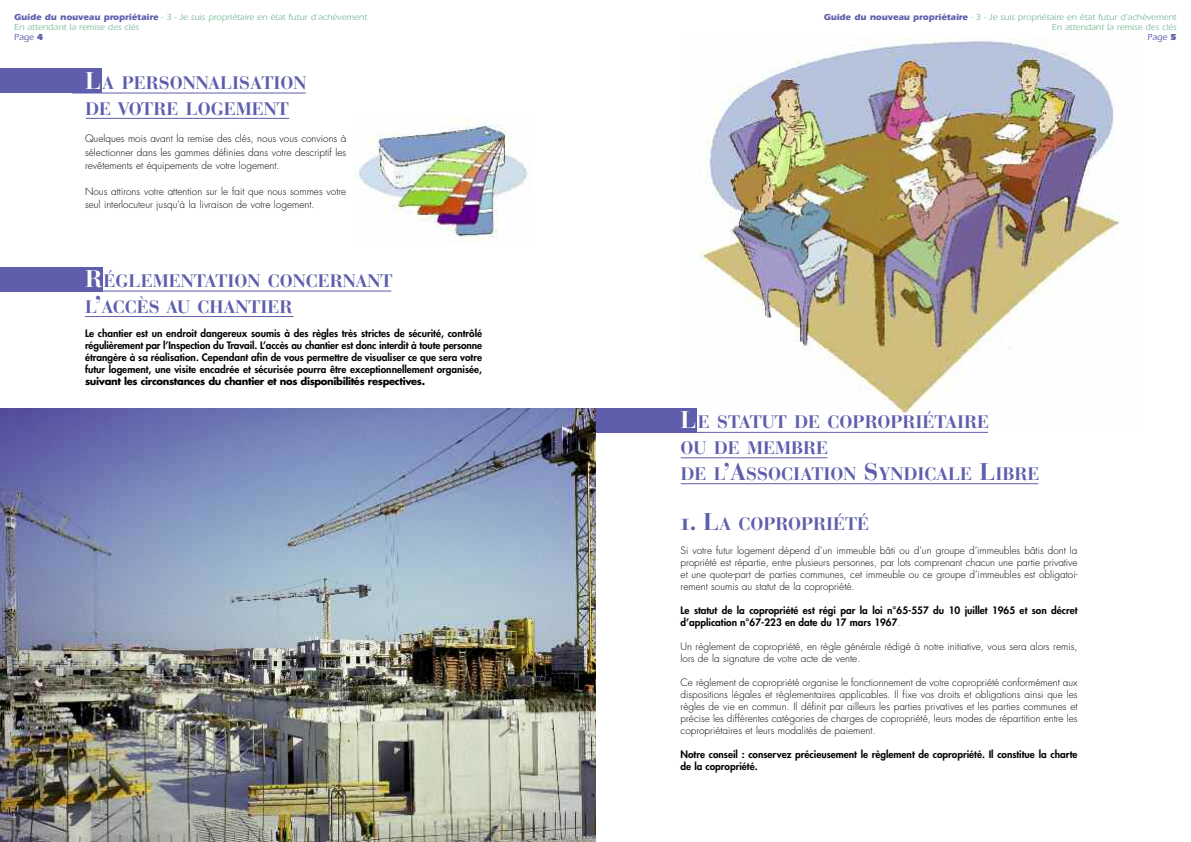
<style>
.page{position:relative;width:1191px;height:842px;background:#fff}
.page>*{position:absolute;margin:0;border:0;box-sizing:border-box;transform-origin:0 0}
.t1{font:18px/26px "Bauer Bodoni Bold Os F";color:#5e5ead}
.t2{font:300 10px/12px "Futura";color:#000;text-align:justify}
.t3{font:800 10px/12px "Futura";color:#000}
.t4{font:700 10px "Futura";letter-spacing:-.035em;color:#000}
.t5{font:500 9px/10px "ITC Eras LT";color:#89c2a4}
.s1{font-weight:700;color:#5e5ead}
.s2{color:#5e5ead}
.s3{font-weight:900;color:#5e5ead}
.s4{font-size:24px;color:#fff}
.s5{font-size:24px}
.s6{font-weight:300}
</style>
<div class="page">
<img style="left:699px;top:38px;width:421px;height:383px">
<div style="left:0;top:69px;width:102px;height:24px;background:#5e5ead"></div>
<div style="left:0;top:267px;width:103px;height:24px;background:#5e5ead"></div>
<hr style="left:72px;top:93px;width:234px;height:1px;background:#5e5ead">
<hr style="left:86px;top:118px;width:203px;height:1px;background:#5e5ead">
<hr style="left:85px;top:291px;width:306px;height:1px;background:#5e5ead">
<hr style="left:85px;top:316px;width:208px;height:1px;background:#5e5ead">
<div style="left:595px;top:408px;width:102px;height:25px;background:#5e5ead"></div>
<hr style="left:668px;top:432px;width:320px;height:1px;background:#5e5ead">
<hr style="left:680px;top:458px;width:147px;height:1px;background:#5e5ead">
<hr style="left:680px;top:483px;width:358px;height:1px;background:#5e5ead">
<img style="left:0;top:408px;width:595px;height:434px">
<img style="left:358px;top:119px;width:170px;height:125px">
<p class="t5" style="left:14px;top:13px;width:354px"><span class="s1">Guide du nouveau propriétaire</span> - 3 - Je suis propriétaire en état futur d’achèvement<br>En attendant la remise des clés<br><span class="s2">Page</span> <span class="s3">4</span></p>
<p class="t5" style="left:823px;top:13px;width:354px;text-align:right"><span class="s1">Guide du nouveau propriétaire</span> - 3 - Je suis propriétaire en état futur d’achèvement<br>En attendant la remise des clés<br><span class="s2">Page</span> <span class="s3">5</span></p>
<h1 class="t1" style="left:85px;top:72px;width:223px"><span class="s4">L</span>A PERSONNALISATION<br>DE VOTRE LOGEMENT</h1>
<p class="t2" style="left:85px;top:133px;width:263px;line-height:13.2px">Quelques mois avant la remise des clés, nous vous convions à sélectionner dans les gammes définies dans votre descriptif les revêtements et équipements de votre logement.</p>
<p class="t2" style="left:85px;top:186px;width:263px;line-height:13.2px">Nous attirons votre attention sur le fait que nous sommes votre seul interlocuteur jusqu'à la livraison de votre logement.</p>
<h1 class="t1" style="left:85px;top:270px;width:309px"><span class="s4">R</span>ÉGLEMENTATION CONCERNANT<br>L<span class="s5">’</span>ACCÈS AU CHANTIER</h1>
<p class="t3" style="left:85px;top:328px;width:398px;text-align:justify">Le chantier est un endroit dangereux soumis à des règles très strictes de sécurité, contrôlé régulièrement par l’Inspection du Travail. L’accès au chantier est donc interdit à toute personne étrangère à sa réalisation. Cependant afin de vous permettre de visualiser ce que sera votre futur logement, une visite encadrée et sécurisée pourra être exceptionnellement organisée,</p>
<p class="t4" style="left:85px;top:377px;width:342px">suivant les circonstances du chantier et nos disponibilités respectives.</p>
<h1 class="t1" style="left:680px;top:411px;width:360px"><span class="s4">L</span>E STATUT DE COPROPRIÉTAIRE<br>OU DE MEMBRE<br>DE L<span class="s5">’A</span>SSOCIATION <span class="s5">S</span>YNDICALE <span class="s5">L</span>IBRE</h1>
<h1 class="t1" style="left:680px;top:513px;width:190px"><span class="s5">1. L</span>A COPROPRIÉTÉ</h1>
<p class="t2" style="left:680px;top:545px;width:398px">Si votre futur logement dépend d’un immeuble bâti ou d’un groupe d’immeubles bâtis dont la propriété est répartie, entre plusieurs personnes, par lots comprenant chacun une partie privative et une quote-part de parties communes, cet immeuble ou ce groupe d’immeubles est obligatoi&shy;rement soumis au statut de la copropriété.</p>
<p class="t3" style="left:680px;top:605px;width:398px">Le statut de la copropriété est régi par la loi n°65-557 du 10 juillet 1965 et son décret d’application n°67-223 en date du 17 mars 1967<span class="s6">.</span></p>
<p class="t2" style="left:680px;top:641px;width:398px">Un règlement de copropriété, en règle générale rédigé à notre initiative, vous sera alors remis, lors de la signature de votre acte de vente.</p>
<p class="t2" style="left:680px;top:677px;width:398px">Ce règlement de copropriété organise le fonctionnement de votre copropriété conformément aux dispositions légales et réglementaires applicables. Il fixe vos droits et obligations ainsi que les règles de vie en commun. Il définit par ailleurs les parties privatives et les parties communes et précise les différentes catégories de charges de copropriété, leurs modes de répartition entre les copropriétaires et leurs modalités de paiement.</p>
<p class="t3" style="left:680px;top:749px;width:398px">Notre conseil : conservez précieusement le règlement de copropriété. Il constitue la charte de la copropriété.</p>
</div>
